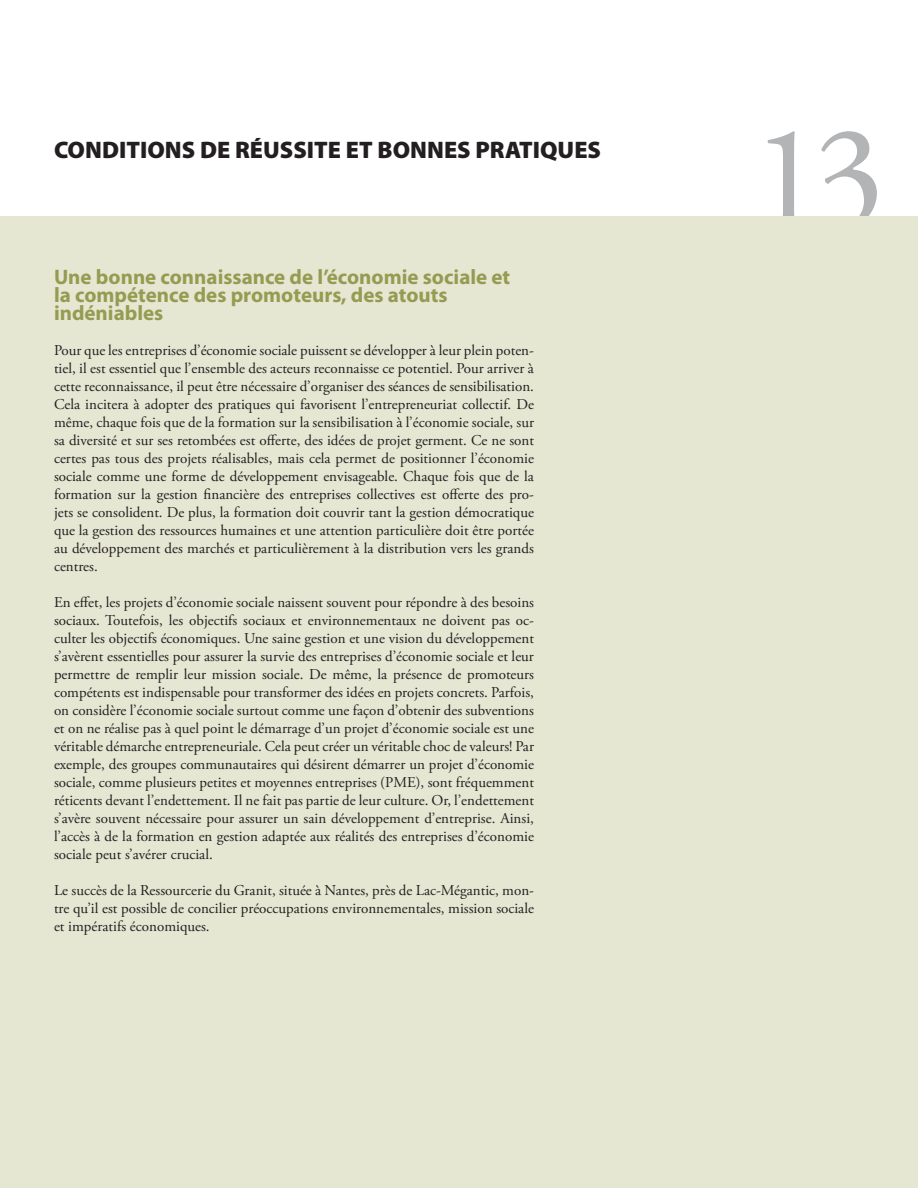
<style>
.page{position:relative;width:918px;height:1188px;background:#fff}
.page>*{position:absolute;margin:0;border:0;box-sizing:border-box;transform-origin:0 0}
.t1{font:150px "Adobe Garamond Pro";color:#b2b4b6}
.t2{font:900 24px "Myriad Pro";color:#231f20}
.t3{font:700 21px/18px "Myriad Pro";color:#949c51}
.t4{font:15px/18px "Adobe Garamond Pro";color:#231f20;text-align:justify}
</style>
<div class="page">
<div style="left:0;top:217px;width:918px;height:971px;background:#e5e7d3"></div>
<h2 class="t2" style="left:54px;top:133px;width:549px">CONDITIONS DE RÉUSSITE ET BONNES PRATIQUES</h2>
<h3 class="t3" style="left:54px;top:267px;width:458px">Une bonne connaissance de l’économie sociale et la compétence des promoteurs, des atouts indéniables</h3>
<p class="t4" style="left:54px;top:342px;width:482px">Pour que les entreprises d’économie sociale puissent se développer à leur plein poten&shy;tiel, il est essentiel que l’ensemble des acteurs reconnaisse ce potentiel. Pour arriver à cette reconnaissance, il peut être nécessaire d’organiser des séances de sensibilisation.<br>Cela incitera à adopter des pratiques qui favorisent l’entrepreneuriat collectif. De même, chaque fois que de la formation sur la sensibilisation à l’économie sociale, sur sa diversité et sur ses retombées est offerte, des idées de projet germent. Ce ne sont certes pas tous des projets réalisables, mais cela permet de positionner l’économie sociale comme une forme de développement envisageable. Chaque fois que de la formation sur la gestion financière des entreprises collectives est offerte des pro&shy;jets se consolident. De plus, la formation doit couvrir tant la gestion démocratique que la gestion des ressources humaines et une attention particulière doit être portée au développement des marchés et particulièrement à la distribution vers les grands centres.</p>
<p class="t4" style="left:54px;top:594px;width:482px">En effet, les projets d’économie sociale naissent souvent pour répondre à des besoins sociaux. Toutefois, les objectifs sociaux et environnementaux ne doivent pas oc&shy;culter les objectifs économiques. Une saine gestion et une vision du développement s’avèrent essentielles pour assurer la survie des entreprises d’économie sociale et leur permettre de remplir leur mission sociale. De même, la présence de promoteurs compétents est indispensable pour transformer des idées en projets concrets. Parfois, on considère l’économie sociale surtout comme une façon d’obtenir des subventions et on ne réalise pas à quel point le démarrage d’un projet d’économie sociale est une véritable démarche entrepreneuriale. Cela peut créer un véritable choc de valeurs! Par exemple, des groupes communautaires qui désirent démarrer un projet d’économie sociale, comme plusieurs petites et moyennes entreprises (PME), sont fréquemment réticents devant l’endettement. Il ne fait pas partie de leur culture. Or, l’endettement s’avère souvent nécessaire pour assurer un sain développement d’entreprise. Ainsi, l’accès à de la formation en gestion adaptée aux réalités des entreprises d’économie sociale peut s’avérer crucial.</p>
<p class="t4" style="left:54px;top:882px;width:482px">Le succès de la Ressourcerie du Granit, située à Nantes, près de Lac-Mégantic, mon&shy;tre qu’il est possible de concilier préoccupations environnementales, mission sociale et impératifs économiques.</p>
<h1 class="t1" style="left:750px;top:90px;width:122px">13</h1>
</div>
